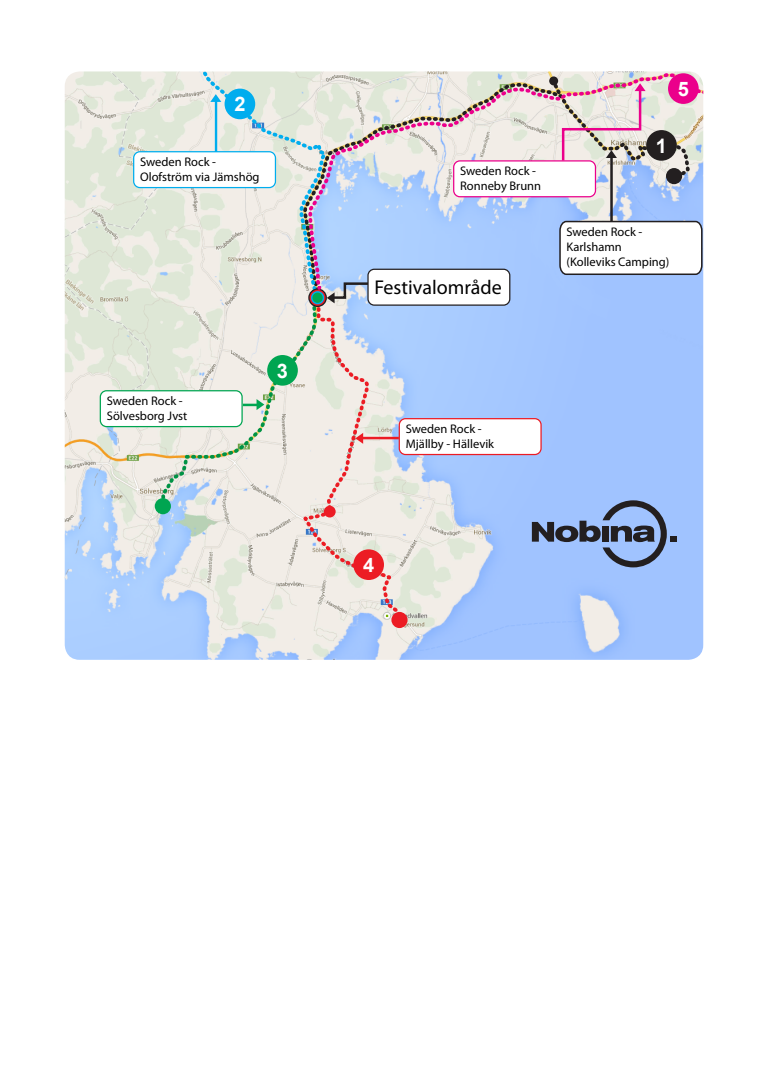
<style>
.page{position:relative;width:773px;height:1081px;background:#fff}
.page>*{position:absolute;margin:0;border:0;box-sizing:border-box;transform-origin:0 0}
.t1{font:20px "Myriad Pro";color:#000}
.t2{font:700 20px "Arial";color:#fff}
.t3{font:12.5px/15px "Myriad Pro";color:#000}
</style>
<div class="page">
<img style="left:65px;top:71px;width:638px;height:589px">
<div style="left:391px;top:612px;width:16px;height:16px;background:#ec1c24;border-radius:50%"></div>
<svg style="left:155px;top:498px;width:16px;height:16px"></svg>
<svg style="left:401px;top:71px;width:302px;height:225px;background:#c4d1e8"></svg>
<div style="left:368px;top:269px;width:141px;height:36px;background:#fff;border-radius:6px"></div>
<div style="left:367px;top:269px;width:143px;height:37px;border:1px solid #231f20;border-radius:6px"></div>
<div style="left:399px;top:419px;width:142px;height:35px;background:#fff;border-radius:6px"></div>
<div style="left:398px;top:418px;width:143px;height:37px;border:1px solid #ec1c24;border-radius:6px"></div>
<div style="left:100px;top:391px;width:142px;height:35px;background:#fff;border-radius:6px"></div>
<div style="left:100px;top:390px;width:143px;height:37px;border:1px solid #00a551;border-radius:6px"></div>
<div style="left:134px;top:152px;width:141px;height:36px;background:#fff;border-radius:6px"></div>
<div style="left:133px;top:151px;width:143px;height:37px;border:1px solid #00adee;border-radius:6px"></div>
<svg style="left:558px;top:220px;width:145px;height:56px"></svg>
<div style="left:453px;top:161px;width:142px;height:36px;background:#fff;border-radius:6px"></div>
<div style="left:453px;top:160px;width:143px;height:37px;border:1px solid #eb008b;border-radius:6px"></div>
<hr style="left:610px;top:154px;width:2px;height:67px;background:#231f20">
<img style="left:550px;top:81px;width:95px;height:82px">
<svg style="left:159px;top:71px;width:242px;height:544px;background:#dde1e0"></svg>
<svg style="left:531px;top:500px;width:145px;height:67px;background:#7f97c4"></svg>
<div style="left:224px;top:89px;width:31px;height:30px;background:#00adee;border-radius:50%"></div>
<div style="left:267px;top:355px;width:31px;height:31px;background:#00a551;border-radius:50%"></div>
<div style="left:353px;top:549px;width:31px;height:31px;background:#ec1c24;border-radius:50%"></div>
<div style="left:668px;top:73px;width:30px;height:31px;background:#eb008b;border-radius:50%"></div>
<div style="left:646px;top:130px;width:30px;height:31px;background:#231f20;border-radius:50%"></div>
<p class="t2" style="left:234px;top:90px;width:13px">2</p>
<p class="t3" style="left:140px;top:154px;width:121px">Sweden Rock -<br>Olofström via Jämshög</p>
<p class="t3" style="left:107px;top:393px;width:82px">Sweden Rock -<br>Sölvesborg Jvst</p>
<p class="t2" style="left:277px;top:356px;width:13px">3</p>
<p class="t3" style="left:460px;top:163px;width:82px">Sweden Rock -<br>Ronneby Brunn</p>
<p class="t1" style="left:374px;top:275px;width:129px">Festivalområde</p>
<p class="t2" style="left:677px;top:75px;width:13px">5</p>
<p class="t2" style="left:655px;top:131px;width:13px">1</p>
<p class="t3" style="left:566px;top:224px;width:104px">Sweden Rock -<br>Karlshamn (Kolleviks Camping)</p>
<p class="t3" style="left:405px;top:421px;width:90px">Sweden Rock -<br>Mjällby - Hällevik</p>
<p class="t2" style="left:363px;top:551px;width:13px">4</p>
</div>
